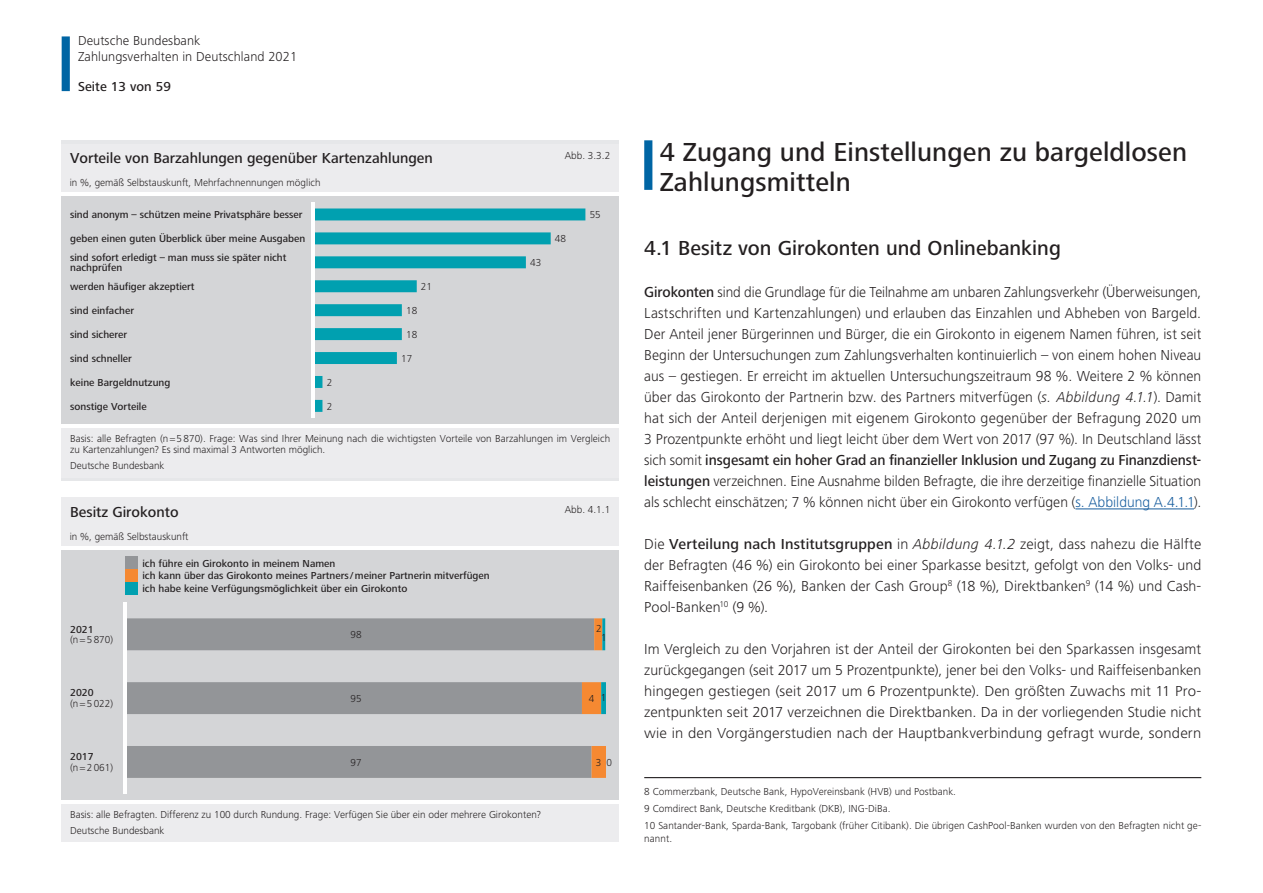
<style>
.page{position:relative;width:1263px;height:893px;background:#fff}
.page>*{position:absolute;margin:0;border:0;box-sizing:border-box;transform-origin:0 0}
.t1{font:500 27px/30px "Frutiger Next LTCE";letter-spacing:.005em;color:#231f20}
.t2{font:500 21px "Frutiger Next LTCE";color:#231f20}
.Copy_P{font:300 15px/21px "Frutiger Next LTCE";letter-spacing:.005em;color:#231f20;text-align:justify;scale:.96 1}
.Copy_P-2{font:300 15px/21px "Frutiger Next LTCE";letter-spacing:.005em;color:#231f20;text-align:justify}
.t3{font:500 15px "Frutiger Next LTCE";color:#231f20}
.t4{font:300 13.5px/15.1px "Frutiger Next LTCE";letter-spacing:.005em;color:#231f20}
.t5{font:500 13.5px "Frutiger Next LTCE";letter-spacing:.005em;color:#231f20}
.Fußnoten{font:300 10.5px/11.4px "Frutiger Next LTCE";color:#231f20}
.t6{font:500 10.5px/18.6px "Frutiger Next LTCE";color:#231f20}
.s1{font-weight:500}
.s2{font-style:italic}
.s3{color:#175d9e}
</style>
<div class="page">
<div style="left:62px;top:36px;width:8px;height:55px;background:#0065a4"></div>
<hr style="left:1075px;top:508px;width:119px;height:1px;background:#175d9e">
<hr style="left:644px;top:777px;width:557px;height:1px;background:#231f20">
<div style="left:644px;top:140px;width:8px;height:50px;background:#0065a4"></div>
<div style="left:62px;top:498px;width:557px;height:344px;background:#ececee"></div>
<div style="left:62px;top:548px;width:557px;height:254px;background:#d4d5d7"></div>
<hr style="left:62px;top:546px;width:557px;height:3px;background:#fff">
<hr style="left:62px;top:801px;width:557px;height:3px;background:#fff">
<svg style="left:127px;top:618px;width:455px;height:160px;fill:#939598"></svg>
<svg style="left:582px;top:618px;width:24px;height:160px"></svg>
<hr style="left:124px;top:602px;width:3px;height:192px;background:#fff">
<div style="left:125px;top:582px;width:13px;height:13px;background:#00a0b0"></div>
<div style="left:125px;top:569px;width:13px;height:13px;background:#f58932"></div>
<div style="left:125px;top:556px;width:13px;height:13px;background:#939598"></div>
<div style="left:62px;top:140px;width:557px;height:341px;background:#e6e7e9"></div>
<div style="left:62px;top:144px;width:557px;height:333px;background:#ececee"></div>
<div style="left:62px;top:194px;width:557px;height:232px;background:#d4d5d7"></div>
<hr style="left:62px;top:192px;width:557px;height:3px;background:#fff">
<hr style="left:62px;top:425px;width:557px;height:3px;background:#fff">
<svg style="left:314px;top:208px;width:271px;height:204px"></svg>
<hr style="left:311px;top:203px;width:3px;height:215px;background:#fff">
<p class="t4" style="left:78px;top:33px;width:221px">Deutsche Bundesbank<br>Zahlungsverhalten in Deutschland 2021</p>
<p class="t5" style="left:78px;top:79px;width:94px">Seite 13 von 59</p>
<p class="t3" style="left:70px;top:152px;width:364px">Vorteile von Barzahlungen gegenüber Kartenzahlungen</p>
<p class="Fußnoten" style="left:70px;top:177px;width:252px">in %, gemäß Selbstauskunft, Mehrfachnennungen möglich</p>
<p class="t6" style="left:70px;top:206px;width:234px">sind anonym – schützen meine Privatsphäre besser</p>
<p class="t6" style="left:70px;top:230px;width:237px">geben einen guten Überblick über meine Ausgaben sind sofort erledigt – man muss sie später nicht</p>
<p class="t6" style="left:70px;top:259px;width:54px">nachprüfen</p>
<p class="t6" style="left:70px;top:278px;width:126px">werden häufiger akzeptiert</p>
<p class="t6" style="left:70px;top:302px;width:65px">sind einfacher</p>
<p class="t6" style="left:70px;top:326px;width:59px">sind sicherer</p>
<p class="t6" style="left:70px;top:350px;width:63px">sind schneller</p>
<p class="t6" style="left:70px;top:374px;width:102px">keine Bargeldnutzung</p>
<p class="t6" style="left:70px;top:398px;width:78px">sonstige Vorteile</p>
<p class="Fußnoten" style="left:327px;top:377px;width:7px">2</p>
<p class="Fußnoten" style="left:327px;top:401px;width:7px">2</p>
<p class="Fußnoten" style="left:421px;top:282px;width:13px">21</p>
<p class="Fußnoten" style="left:406px;top:305px;width:13px">18</p>
<p class="Fußnoten" style="left:406px;top:329px;width:13px">18</p>
<p class="Fußnoten" style="left:401px;top:353px;width:13px">17</p>
<p class="Fußnoten" style="left:565px;top:151px;width:47px">Abb. 3.3.2</p>
<p class="Fußnoten" style="left:530px;top:258px;width:13px">43</p>
<p class="Fußnoten" style="left:555px;top:234px;width:13px">48</p>
<p class="Fußnoten" style="left:590px;top:210px;width:13px">55</p>
<p class="Fußnoten" style="left:70px;top:434px;width:541px">Basis: alle Befragten (n = 5 870). Frage: Was sind Ihrer Meinung nach die wichtigsten Vorteile von Barzahlungen im Vergleich zu Kartenzahlungen? Es sind maximal 3 Antworten möglich.</p>
<p class="Fußnoten" style="left:70px;top:461px;width:96px">Deutsche Bundesbank</p>
<p class="t3" style="left:70px;top:506px;width:110px">Besitz Girokonto</p>
<p class="Fußnoten" style="left:70px;top:531px;width:120px">in %, gemäß Selbstauskunft</p>
<p class="t6" style="left:142px;top:555px;width:195px">ich führe ein Girokonto in meinem Namen</p>
<p class="t6" style="left:142px;top:567px;width:349px">ich kann über das Girokonto meines Partners / meiner Partnerin mitverfügen</p>
<p class="Fußnoten" style="left:70px;top:625px;width:45px;line-height:10.6px"><span class="s1">2021<br></span>(n = 5 870)</p>
<p class="Fußnoten" style="left:70px;top:688px;width:45px"><span class="s1">2020<br></span>(n = 5 022)</p>
<p class="t6" style="left:142px;top:580px;width:266px">ich habe keine Verfügungsmöglichkeit über ein Girokonto</p>
<p class="Fußnoten" style="left:350px;top:630px;width:13px">98</p>
<p class="Fußnoten" style="left:350px;top:693px;width:13px">95</p>
<p class="Fußnoten" style="left:565px;top:505px;width:47px">Abb. 4.1.1</p>
<p class="Fußnoten" style="left:596px;top:624px;width:7px">2</p>
<p class="Fußnoten" style="left:601px;top:633px;width:7px">1</p>
<p class="Fußnoten" style="left:589px;top:693px;width:19px">4 1</p>
<p class="Fußnoten" style="left:70px;top:751px;width:45px"><span class="s1">2017<br></span>(n = 2 061)</p>
<p class="Fußnoten" style="left:606px;top:757px;width:7px">0</p>
<p class="Fußnoten" style="left:350px;top:757px;width:13px">97</p>
<p class="Fußnoten" style="left:596px;top:757px;width:7px">3</p>
<p class="Fußnoten" style="left:70px;top:808px;width:472px;line-height:15.6px">Basis: alle Befragten. Differenz zu 100 durch Rundung. Frage: Verfügen Sie über ein oder mehrere Girokonten?<br>Deutsche Bundesbank</p>
<h1 class="t1" style="left:660px;top:137px;width:529px">4 Zugang und Einstellungen zu bargeldlosen<br>Zahlungsmitteln</h1>
<h2 class="t2" style="left:644px;top:236px;width:418px">4.1 Besitz von Girokonten und Onlinebanking</h2>
<p class="Copy_P" style="left:644px;top:282px;width:582px"><span class="s1">Girokonten</span> sind die Grundlage für die Teilnahme am unbaren Zahlungsverkehr (Überweisungen, Lastschriften und Kartenzahlungen) und erlauben das Einzahlen und Abheben von Bargeld.<br>Der Anteil jener Bürgerinnen und Bürger, die ein Girokonto in eigenem Namen führen, ist seit Beginn der Untersuchungen zum Zahlungsverhalten kontinuierlich – von einem hohen Niveau aus – gestiegen. Er erreicht im aktuellen Untersuchungszeitraum 98 %. Weitere 2 % können über das Girokonto der Partnerin bzw. des Partners mitverfügen (<span class="s2">s. Abbildung 4.1.1</span>). Damit hat sich der Anteil derjenigen mit eigenem Girokonto gegenüber der Befragung 2020 um 3 Prozentpunkte erhöht und liegt leicht über dem Wert von 2017 (97 %). In Deutschland lässt sich somit <span class="s1">insgesamt ein hoher Grad an finanzieller Inklusion und Zugang zu Finanzdienst&shy;leistungen</span> verzeichnen. Eine Ausnahme bilden Befragte, die ihre derzeitige finanzielle Situation als schlecht einschätzen; 7 % können nicht über ein Girokonto verfügen (<span class="s3">s. Abbildung A.4.1.1</span>).</p>
<p class="Copy_P-2" style="left:644px;top:534px;width:559px">Die <span class="s1">Verteilung nach Institutsgruppen</span> in <span class="s2">Abbildung 4.1.2</span> zeigt, dass nahezu die Hälfte der Befragten (46 %) ein Girokonto bei einer Sparkasse besitzt, gefolgt von den Volks- und Raiffeisenbanken (26 %), Banken der Cash Group<sup>8</sup> (18 %), Direktbanken<sup>9</sup> (14 %) und Cash-Pool-Banken<sup>10</sup> (9 %).</p>
<p class="Copy_P-2" style="left:644px;top:639px;width:559px">Im Vergleich zu den Vorjahren ist der Anteil der Girokonten bei den Sparkassen insgesamt zurückgegangen (seit 2017 um 5 Prozentpunkte), jener bei den Volks- und Raiffeisenbanken hingegen gestiegen (seit 2017 um 6 Prozentpunkte). Den größten Zuwachs mit 11 Pro&shy;zentpunkten seit 2017 verzeichnen die Direktbanken. Da in der vorliegenden Studie nicht wie in den Vorgängerstudien nach der Hauptbankverbindung gefragt wurde, sondern</p>
<p class="Fußnoten" style="left:644px;top:785px;width:313px">8 Commerzbank, Deutsche Bank, HypoVereinsbank (HVB) und Postbank.</p>
<p class="Fußnoten" style="left:644px;top:802px;width:248px">9 Comdirect Bank, Deutsche Kreditbank (DKB), ING-DiBa.</p>
<p class="Fußnoten" style="left:644px;top:818px;width:559px;line-height:13.5px">10 Santander-Bank, Sparda-Bank, Targobank (früher Citibank). Die übrigen CashPool-Banken wurden von den Befragten nicht ge&shy;nannt.</p>
</div>
